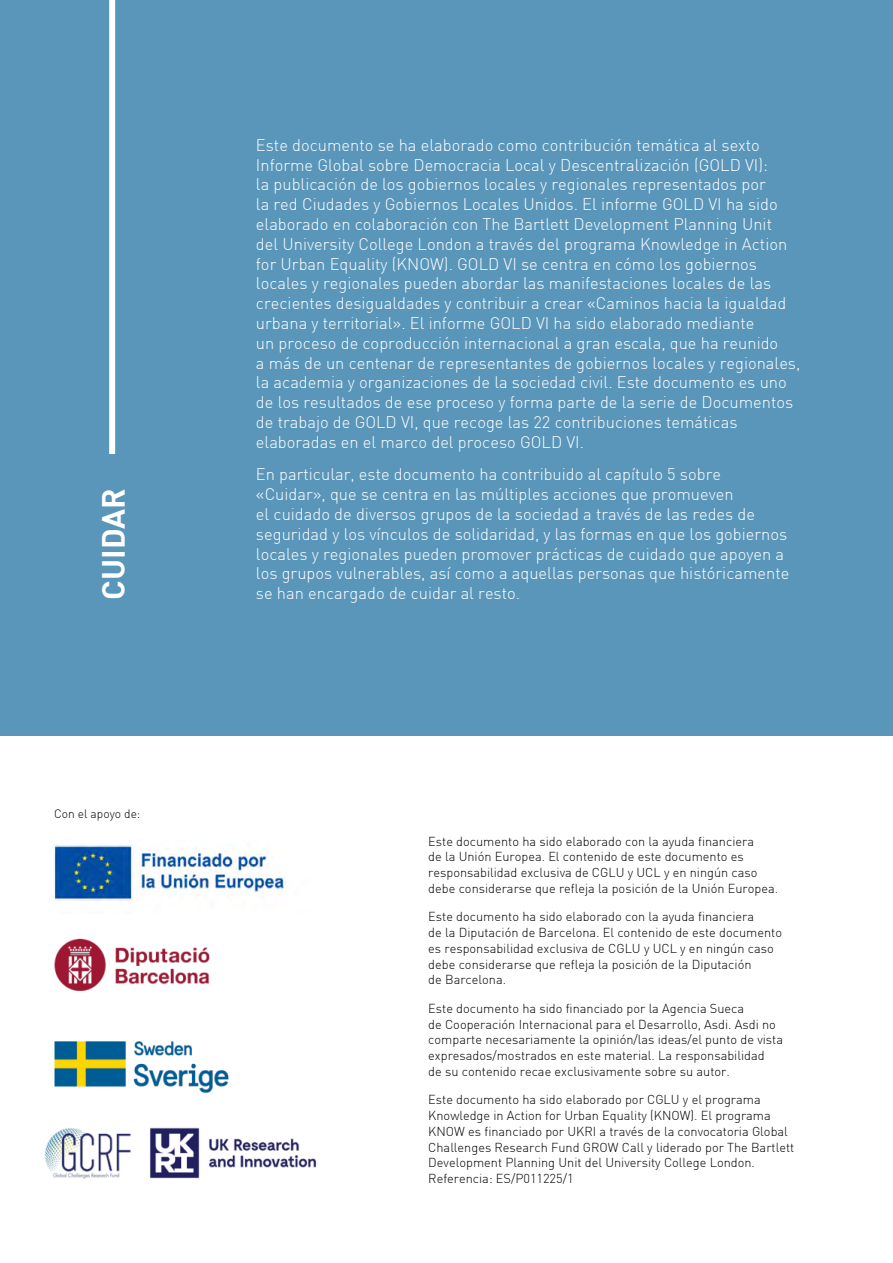
<style>
.page{position:relative;width:893px;height:1263px;background:#fff}
.page>*{position:absolute;margin:0;border:0;box-sizing:border-box;transform-origin:0 0}
.t1{font:700 31.5px "DIN";color:#fff}
.t2{font:300 16.5px/19.8px "DIN";color:#fff}
.t3{font:300 12.75px/15.8px "DIN";color:#000}
.t4{font:300 12px "DIN";color:#000}
</style>
<div class="page">
<div style="left:0;top:0;width:893px;height:736px;background:#5996ba"></div>
<img style="left:54px;top:938px;width:175px;height:155px">
<img style="left:44px;top:1127px;width:273px;height:52px">
<div style="left:109px;top:0;width:6px;height:454px;background:#fff"></div>
<img style="left:51px;top:845px;width:235px;height:57px">
<h1 class="t1" style="left:93px;top:600px;width:113px;rotate:-90deg">CUIDAR</h1>
<p class="t4" style="left:54px;top:807px;width:88px">Con el apoyo de:</p>
<p class="t2" style="left:256px;top:135px;width:546px">Este documento se ha elaborado como contribución temática al sexto Informe Global sobre Democracia Local y Descentralización (GOLD VI):<br>la publicación de los gobiernos locales y regionales representados por<br>la red Ciudades y Gobiernos Locales Unidos. El informe GOLD VI ha sido elaborado en colaboración con The Bartlett Development Planning Unit<br>del University College London a través del programa Knowledge in Action for Urban Equality (KNOW). GOLD VI se centra en cómo los gobiernos locales y regionales pueden abordar las manifestaciones locales de las crecientes desigualdades y contribuir a crear «Caminos hacia la igualdad urbana y territorial». El informe GOLD VI ha sido elaborado mediante<br>un proceso de coproducción internacional a gran escala, que ha reunido<br>a más de un centenar de representantes de gobiernos locales y regionales, la academia y organizaciones de la sociedad civil. Este documento es uno de los resultados de ese proceso y forma parte de la serie de Documentos de trabajo de GOLD VI, que recoge las 22 contribuciones temáticas elaboradas en el marco del proceso GOLD VI.</p>
<p class="t2" style="left:256px;top:464px;width:535px">En particular, este documento ha contribuido al capítulo 5 sobre «Cuidar», que se centra en las múltiples acciones que promueven<br>el cuidado de diversos grupos de la sociedad a través de las redes de seguridad y los vínculos de solidaridad, y las formas en que los gobiernos locales y regionales pueden promover prácticas de cuidado que apoyen a los grupos vulnerables, así como a aquellas personas que históricamente</p>
<p class="t2" style="left:256px;top:583px;width:266px">se han encargado de cuidar al resto.</p>
<p class="t3" style="left:428px;top:833px;width:351px">Este documento ha sido elaborado con la ayuda financiera<br>de la Unión Europea. El contenido de este documento es responsabilidad exclusiva de CGLU y UCL y en ningún caso debe considerarse que refleja la posición de la Unión Europea.</p>
<p class="t3" style="left:428px;top:909px;width:355px">Este documento ha sido elaborado con la ayuda financiera<br>de la Diputación de Barcelona. El contenido de este documento es responsabilidad exclusiva de CGLU y UCL y en ningún caso debe considerarse que refleja la posición de la Diputación<br>de Barcelona.</p>
<p class="t3" style="left:428px;top:1000px;width:356px">Este documento ha sido financiado por la Agencia Sueca<br>de Cooperación Internacional para el Desarrollo, Asdi. Asdi no comparte necesariamente la opinión/las ideas/el punto de vista expresados/mostrados en este material. La responsabilidad<br>de su contenido recae exclusivamente sobre su autor.</p>
<p class="t3" style="left:428px;top:1092px;width:367px">Este documento ha sido elaborado por CGLU y el programa Knowledge in Action for Urban Equality (KNOW). El programa KNOW es financiado por UKRI a través de la convocatoria Global Challenges Research Fund GROW Call y liderado por The Bartlett Development Planning Unit del University College London.<br>Referencia: ES/P011225/1</p>
</div>
